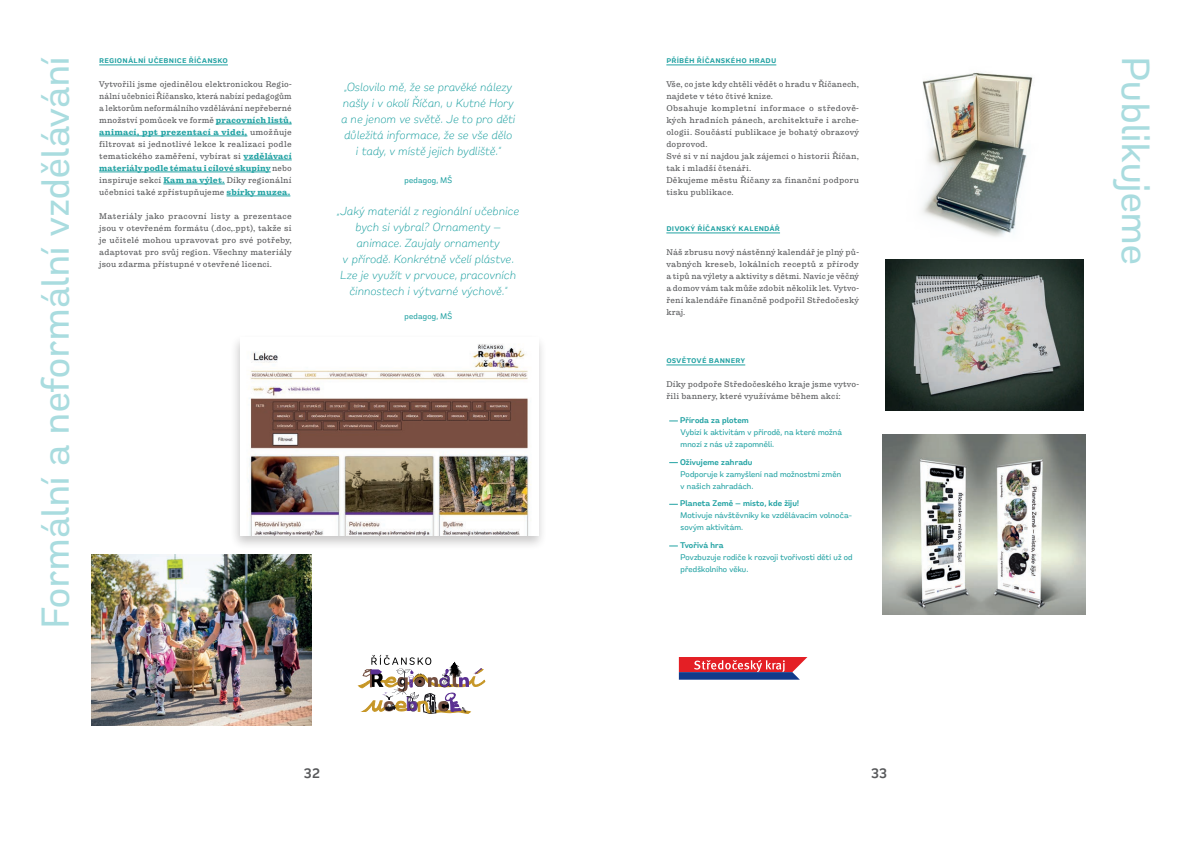
<style>
.page{position:relative;width:1191px;height:842px;background:#fff}
.page>*{position:absolute;margin:0;border:0;box-sizing:border-box;transform-origin:0 0}
.t1{font:500 40px "Remora Sans W2";letter-spacing:.02em;color:#a9dcdf}
.t2{font:700 21px "Remora Sans W2";color:#734f41}
.t3{font:600 14px "Remora Sans W2";color:#57585a}
.t4{font:italic 300 12px/16px "Remora Sans W2";letter-spacing:.03em;color:#22a2a3;text-align:center}
.t5{font:300 8.5px/12px "Pulpo";letter-spacing:.02em;color:#57585a;text-align:justify}
.t6{font:500 8.5px/12px "Remora Sans W2";letter-spacing:.015em;color:#22a2a3}
.t7{font:600 8.5px "Remora Sans W2";letter-spacing:.015em;color:#22a2a3}
.s1{font-weight:700;color:#22a2a3}
.s2{color:#5b3092}
</style>
<div class="page">
<hr style="left:666px;top:65px;width:110px;height:1px;background:#22a2a3">
<hr style="left:666px;top:233px;width:114px;height:1px;background:#22a2a3">
<hr style="left:666px;top:365px;width:79px;height:1px;background:#22a2a3">
<hr style="left:99px;top:65px;width:129px;height:1px;background:#22a2a3">
<hr style="left:216px;top:124px;width:76px;height:1px;background:#22a2a3">
<hr style="left:99px;top:136px;width:148px;height:1px;background:#22a2a3">
<hr style="left:243px;top:160px;width:49px;height:1px;background:#22a2a3">
<hr style="left:99px;top:172px;width:172px;height:1px;background:#22a2a3">
<hr style="left:163px;top:184px;width:62px;height:1px;background:#22a2a3">
<hr style="left:226px;top:196px;width:64px;height:1px;background:#22a2a3">
<svg style="left:358px;top:655px;width:127px;height:59px"></svg>
<img style="left:885px;top:259px;width:198px;height:152px">
<img style="left:922px;top:72px;width:111px;height:165px">
<img style="left:882px;top:434px;width:203px;height:180px">
<div style="left:230px;top:334px;width:317px;height:216px;background:#231f20;opacity:.25"></div>
<img style="left:240px;top:338px;width:298px;height:197px">
<img style="left:91px;top:554px;width:221px;height:172px">
<svg style="left:679px;top:657px;width:128px;height:23px;background:#a94f6a"></svg>
<h1 class="t1" style="left:30px;top:628px;width:573px;rotate:-90deg">Formální a neformální vzdělávání</h1>
<p class="t7" style="left:99px;top:55px;width:130px">regionální učebnice říčansko</p>
<p class="t5" style="left:99px;top:78px;width:194px">Vytvořili jsme ojedinělou elektronickou Regio&shy;nální učebnici Říčansko, která nabízí pedagogům a lektorům neformálního vzdělávání nepřeberné množství pomůcek ve formě <span class="s1">pracovních listů, animací, ppt prezentací a videí,</span> umožňuje filtrovat si jednotlivé lekce k realizaci podle tematického zaměření, vybírat si <span class="s1">vzdělávací materiály podle tématu i cílové skupiny</span> nebo inspiruje sekcí <span class="s1">Kam na výlet.</span> Díky regionální učebnici také zpřístupňujeme <span class="s1">sbírky muzea.</span></p>
<p class="t5" style="left:99px;top:210px;width:194px">Materiály jako pracovní listy a prezentace jsou v otevřeném formátu (.doc,.ppt), takže si je učitelé mohou upravovat pro své potřeby, adaptovat pro svůj region. Všechny materiály jsou zdarma přístupné v otevřené licenci.</p>
<h3 class="t4" style="left:341px;top:79px;width:175px">„Oslovilo mě, že se pravěké nálezy našly i v okolí Říčan, u Kutné Hory a ne jenom ve světě. Je to pro děti důležitá informace, že se vše dělo<br>i tady, v místě jejich bydliště.“</h3>
<p class="t6" style="left:404px;top:174px;width:49px">pedagog, MŠ</p>
<h3 class="t4" style="left:338px;top:203px;width:183px">„Jaký materiál z regionální učebnice bych si vybral? Ornamenty — animace. Zaujaly ornamenty<br>v přírodě. Konkrétně včelí plástve.<br>Lze je využít v prvouce, pracovních činnostech i výtvarné výchově.“</h3>
<p class="t6" style="left:404px;top:310px;width:49px">pedagog, MŠ</p>
<p class="t7" style="left:666px;top:55px;width:111px">příběh říčanského hradu</p>
<h1 class="t1" style="left:1161px;top:57px;width:210px;rotate:90deg">Publikujeme</h1>
<p class="t5" style="left:666px;top:78px;width:194px;text-align:left">Vše, co jste kdy chtěli vědět o hradu v Říčanech, najdete v této čtivé knize.<br>Obsahuje kompletní informace o středově&shy;kých hradních pánech, architektuře i arche&shy;ologii. Součástí publikace je bohatý obrazový doprovod.<br>Své si v ní najdou jak zájemci o historii Říčan, tak i mladší čtenáři.<br>Děkujeme městu Říčany za finanční podporu tisku publikace.</p>
<p class="t7" style="left:666px;top:223px;width:115px">divoký říčanský kalendář</p>
<p class="t5" style="left:666px;top:246px;width:194px">Náš zbrusu nový nástěnný kalendář je plný pů&shy;vabných kreseb, lokálních receptů z přírody a tipů na výlety a aktivity s dětmi. Navíc je věčný a domov vám tak může zdobit několik let. Vytvo&shy;ření kalendáře finančně podpořil Středočeský kraj.</p>
<p class="t7" style="left:666px;top:355px;width:80px">osvětové bannery</p>
<p class="t5" style="left:666px;top:378px;width:194px">Díky podpoře Středočeského kraje jsme vytvo&shy;řili bannery, které využíváme během akcí:</p>
<p class="t7" style="left:680px;top:415px;width:70px">Příroda za plotem</p>
<p class="t6" style="left:680px;top:426px;width:163px">Vybízí k aktivitám v přírodě, na které možná mnozí z nás už zapomněli.</p>
<p class="t7" style="left:680px;top:456px;width:74px">Oživujeme zahradu</p>
<p class="t6" style="left:680px;top:468px;width:162px">Podporuje k zamyšlení nad možnostmi změn v našich zahradách.</p>
<p class="t7" style="left:680px;top:498px;width:120px">Planeta Země — místo, kde žiju!</p>
<p class="t6" style="left:680px;top:509px;width:173px">Motivuje návštěvníky ke vzdělávacím volnoča&shy;sovým aktivitám.</p>
<p class="t7" style="left:680px;top:540px;width:45px">Tvořivá hra</p>
<p class="t6" style="left:680px;top:551px;width:173px">Povzbuzuje rodiče k rozvoji tvořivosti dětí už od předškolního věku.</p>
<h2 class="t2" style="left:383px;top:690px;width:67px">c <span class="s2">b</span> c</h2>
<h3 class="t3" style="left:304px;top:764px;width:17px">32</h3>
<h3 class="t3" style="left:871px;top:764px;width:17px">33</h3>
</div>
